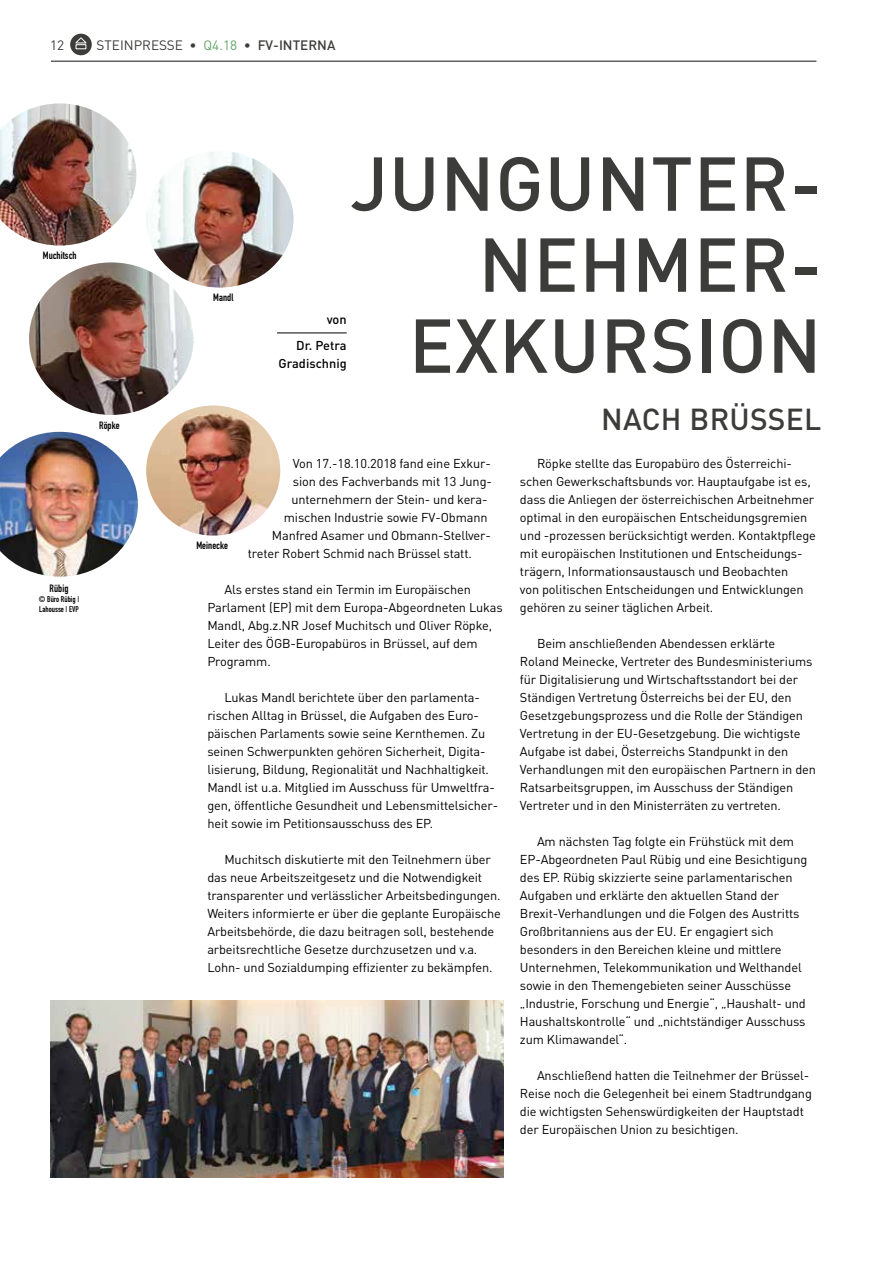
<style>
.page{position:relative;width:893px;height:1263px;background:#fff}
.page>*{position:absolute;margin:0;border:0;box-sizing:border-box;transform-origin:0 0}
.t1{font:500 75px/81px "DIN";letter-spacing:.01em;color:#3c3c3b;text-align:right}
.t2{font:500 30px "DIN";letter-spacing:.01em;color:#3c3c3b}
.t3{font:13.5px "DIN";color:#3c3c3b}
.t4{font:12.75px/18px "DIN";letter-spacing:-.01em;color:#000}
.t5{font:500 12.75px/25.5px "DIN";color:#000;text-align:right}
.t6{font:10.5px "DIN Engschrift";letter-spacing:.005em;color:#000}
.t7{font:8.25px/9.9px "DIN Engschrift";letter-spacing:.005em;color:#000}
.s1{color:#66a56b}
.s2{font-weight:500}
</style>
<div class="page">
<hr style="left:51px;top:61px;width:765px;height:1px;background:#3c3c3b">
<img style="left:146px;top:405px;width:134px;height:131px">
<hr style="left:277px;top:333px;width:70px;height:1px;background:#000">
<div style="left:70px;top:34px;width:22px;height:21px;background:#3c3c3b;border-radius:50%"></div>
<svg style="left:75px;top:37px;width:12px;height:13px"></svg>
<img style="left:0;top:103px;width:136px;height:143px">
<img style="left:29px;top:262px;width:165px;height:153px">
<img style="left:0;top:432px;width:138px;height:145px">
<img style="left:146px;top:152px;width:147px;height:136px">
<img style="left:50px;top:1000px;width:454px;height:178px">
<p class="t3" style="left:50px;top:37px;width:16px">12</p>
<p class="t3" style="left:97px;top:37px;width:240px">STEINPRESSE • <span class="s1">Q4.18</span> • <span class="s2">FV-INTERNA</span></p>
<p class="t6" style="left:43px;top:249px;width:35px">Muchitsch</p>
<p class="t6" style="left:99px;top:419px;width:22px">Röpke</p>
<p class="t6" style="left:50px;top:582px;width:20px">Rübig</p>
<p class="t7" style="left:39px;top:594px;width:42px">© Büro Rübig |<br>Lahousse | EVP</p>
<p class="t6" style="left:213px;top:291px;width:22px">Mandl</p>
<h1 class="t1" style="left:350px;top:141px;width:473px">JUNGUNTER-<br>NEHMER-<br>EXKURSION</h1>
<h2 class="t2" style="left:601px;top:400px;width:222px">NACH BRÜSSEL</h2>
<p class="t5" style="left:296px;top:306px;width:52px">von<br>Dr. Petra</p>
<p class="t5" style="left:278px;top:350px;width:70px">Gradischnig</p>
<p class="t4" style="left:293px;top:454px;width:198px">Von 17.-18.10.2018 fand eine Exkur-</p>
<p class="t4" style="left:293px;top:472px;width:201px">sion des Fachverbands mit 13 Jung-</p>
<p class="t4" style="left:291px;top:490px;width:198px">unternehmern der Stein- und kera-</p>
<p class="t4" style="left:284px;top:508px;width:205px">mischen Industrie sowie FV-Obmann</p>
<p class="t4" style="left:272px;top:526px;width:221px">Manfred Asamer und Obmann-Stellver-</p>
<p class="t4" style="left:248px;top:544px;width:226px">treter Robert Schmid nach Brüssel statt.</p>
<p class="t4" style="left:207px;top:580px;width:297px;text-indent:17px">Als erstes stand ein Termin im Europäischen Parlament (EP) mit dem Europa-Abgeordneten Lukas Mandl, Abg.z.NR Josef Muchitsch und Oliver Röpke, Leiter des ÖGB-Europabüros in Brüssel, auf dem Programm.</p>
<p class="t4" style="left:207px;top:688px;width:292px;text-indent:17px">Lukas Mandl berichtete über den parlamenta&shy;rischen Alltag in Brüssel, die Aufgaben des Euro&shy;päischen Parlaments sowie seine Kernthemen. Zu seinen Schwerpunkten gehören Sicherheit, Digita&shy;lisierung, Bildung, Regionalität und Nachhaltigkeit.<br>Mandl ist u.a. Mitglied im Ausschuss für Umweltfra&shy;gen, öffentliche Gesundheit und Lebensmittelsicher&shy;heit sowie im Petitionsausschuss des EP.</p>
<p class="t4" style="left:207px;top:850px;width:295px;text-indent:17px">Muchitsch diskutierte mit den Teilnehmern über das neue Arbeitszeitgesetz und die Notwendigkeit transparenter und verlässlicher Arbeitsbedingungen.<br>Weiters informierte er über die geplante Europäische Arbeitsbehörde, die dazu beitragen soll, bestehende arbeitsrechtliche Gesetze durchzusetzen und v.a.<br>Lohn- und Sozialdumping effizienter zu bekämpfen.</p>
<p class="t6" style="left:196px;top:539px;width:33px">Meinecke</p>
<p class="t4" style="left:520px;top:454px;width:298px;text-indent:17px">Röpke stellte das Europabüro des Österreichi&shy;schen Gewerkschaftsbunds vor. Hauptaufgabe ist es, dass die Anliegen der österreichischen Arbeitnehmer optimal in den europäischen Entscheidungsgremien und -prozessen berücksichtigt werden. Kontaktpflege mit europäischen Institutionen und Entscheidungs&shy;trägern, Informationsaustausch und Beobachten<br>von politischen Entscheidungen und Entwicklungen gehören zu seiner täglichen Arbeit.</p>
<p class="t4" style="left:520px;top:634px;width:297px;text-indent:17px">Beim anschließenden Abendessen erklärte Roland Meinecke, Vertreter des Bundesministeriums für Digitalisierung und Wirtschaftsstandort bei der Ständigen Vertretung Österreichs bei der EU, den Gesetzgebungsprozess und die Rolle der Ständigen Vertretung in der EU-Gesetzgebung. Die wichtigste Aufgabe ist dabei, Österreichs Standpunkt in den Verhandlungen mit den europäischen Partnern in den Ratsarbeitsgruppen, im Ausschuss der Ständigen Vertreter und in den Ministerräten zu vertreten.</p>
<p class="t4" style="left:520px;top:832px;width:289px;text-indent:17px">Am nächsten Tag folgte ein Frühstück mit dem EP-Abgeordneten Paul Rübig und eine Besichtigung des EP. Rübig skizzierte seine parlamentarischen Aufgaben und erklärte den aktuellen Stand der Brexit-Verhandlungen und die Folgen des Austritts Großbritanniens aus der EU. Er engagiert sich besonders in den Bereichen kleine und mittlere Unternehmen, Telekommunikation und Welthandel sowie in den Themengebieten seiner Ausschüsse „Industrie, Forschung und Energie“, „Haushalt- und Haushaltskontrolle“ und „nichtständiger Ausschuss zum Klimawandel“.</p>
<p class="t4" style="left:520px;top:1066px;width:293px;text-indent:17px">Anschließend hatten die Teilnehmer der Brüssel-Reise noch die Gelegenheit bei einem Stadtrundgang die wichtigsten Sehenswürdigkeiten der Hauptstadt der Europäischen Union zu besichtigen.</p>
</div>
